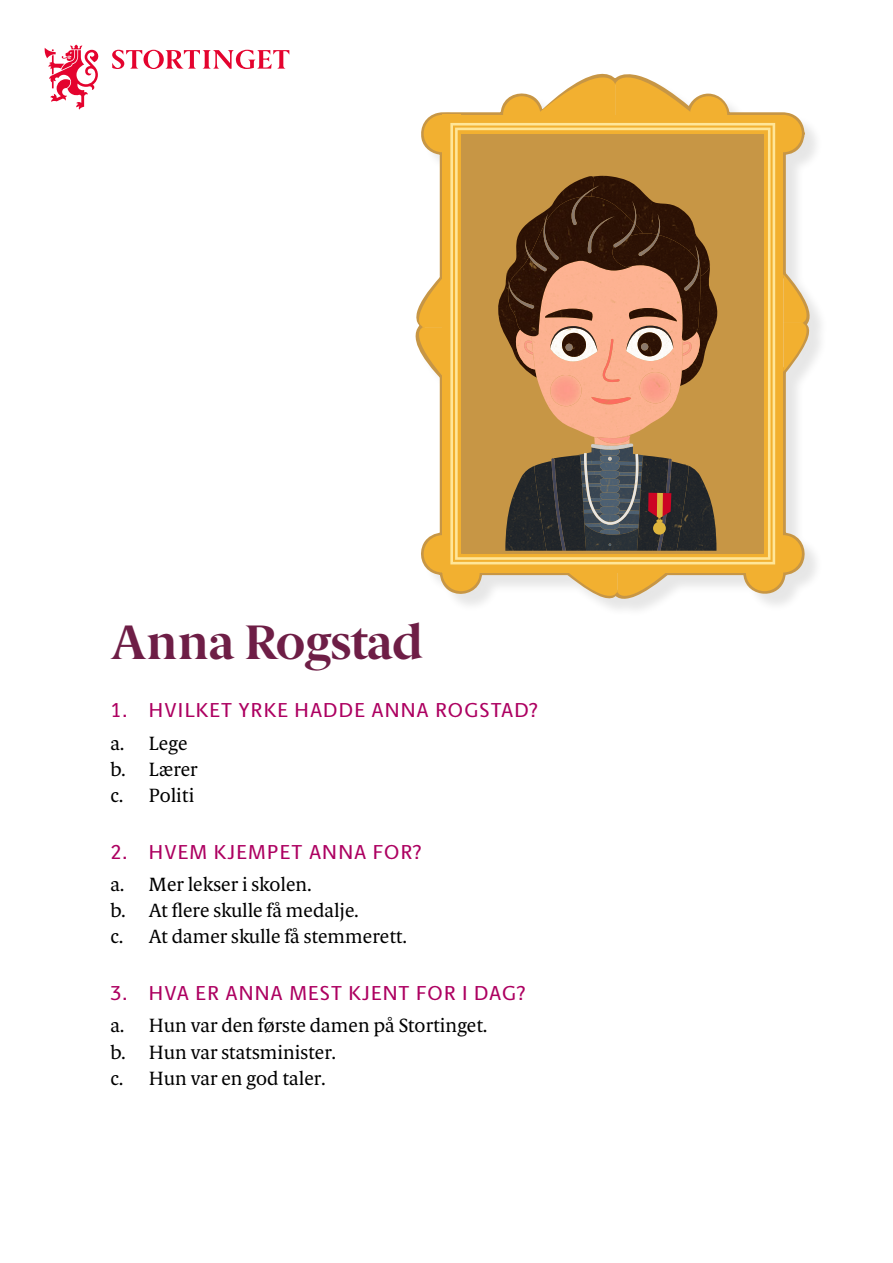
<style>
.page{position:relative;width:893px;height:1263px;background:#fff}
.page>*{position:absolute;margin:0;border:0;box-sizing:border-box;transform-origin:0 0}
.t1{font:700 48.45px "Berlingske Serif";color:#6e1e46}
.t2{font:500 20.25px "Berlingske Sans";letter-spacing:.055em;color:#ad0061}
.t3{font:19.2px/26.2px "Berlingske Serif Tx";color:#000}
</style>
<div class="page">
<svg style="left:421px;top:93px;width:391px;height:508px"></svg>
<div style="left:442px;top:115px;width:19px;height:457px;background:#f2b030"></div>
<div style="left:442px;top:554px;width:341px;height:18px;background:#f2b030"></div>
<div style="left:764px;top:115px;width:19px;height:457px;background:#f2b030"></div>
<div style="left:442px;top:115px;width:341px;height:19px;background:#f2b030"></div>
<div style="left:424px;top:115px;width:37px;height:37px;background:#f2b030;border-radius:50%"></div>
<div style="left:503px;top:96px;width:37px;height:38px;background:#f2b030;border-radius:50%"></div>
<div style="left:764px;top:115px;width:38px;height:37px;background:#f2b030;border-radius:50%"></div>
<div style="left:690px;top:96px;width:37px;height:38px;background:#f2b030;border-radius:50%"></div>
<div style="left:424px;top:535px;width:37px;height:37px;background:#f2b030;border-radius:50%"></div>
<div style="left:442px;top:554px;width:38px;height:37px;background:#f2b030;border-radius:50%"></div>
<div style="left:746px;top:554px;width:37px;height:37px;background:#f2b030;border-radius:50%"></div>
<div style="left:764px;top:535px;width:38px;height:37px;background:#f2b030;border-radius:50%"></div>
<svg style="left:415px;top:278px;width:27px;height:98px"></svg>
<svg style="left:568px;top:572px;width:98px;height:37px"></svg>
<svg style="left:783px;top:274px;width:37px;height:98px"></svg>
<svg style="left:536px;top:73px;width:159px;height:42px"></svg>
<svg style="left:450px;top:123px;width:325px;height:441px;background:#d2a14b"></svg>
<img style="left:497px;top:269px;width:35px;height:109px">
<img style="left:683px;top:260px;width:36px;height:126px">
<img style="left:514px;top:336px;width:18px;height:33px">
<img style="left:524px;top:341px;width:8px;height:14px">
<img style="left:683px;top:341px;width:18px;height:29px">
<img style="left:683px;top:342px;width:9px;height:14px">
<img style="left:594px;top:438px;width:35px;height:6px">
<img style="left:532px;top:336px;width:151px;height:102px">
<img style="left:595px;top:176px;width:115px;height:100px">
<img style="left:506px;top:176px;width:89px;height:113px">
<img style="left:591px;top:397px;width:41px;height:7px">
<img style="left:508px;top:196px;width:135px;height:140px">
<img style="left:550px;top:375px;width:32px;height:31px;border-radius:16px">
<img style="left:640px;top:372px;width:31px;height:31px;border-radius:16px">
<img style="left:626px;top:351px;width:47px;height:10px">
<img style="left:637px;top:351px;width:25px;height:5px">
<img style="left:626px;top:341px;width:47px;height:10px">
<img style="left:603px;top:339px;width:17px;height:43px">
<img style="left:611px;top:233px;width:90px;height:108px">
<img style="left:587px;top:216px;width:28px;height:37px">
<img style="left:638px;top:213px;width:23px;height:43px">
<img style="left:613px;top:200px;width:24px;height:47px">
<img style="left:684px;top:244px;width:16px;height:47px">
<img style="left:542px;top:213px;width:17px;height:47px">
<img style="left:524px;top:239px;width:23px;height:32px">
<img style="left:509px;top:280px;width:25px;height:29px">
<img style="left:570px;top:186px;width:29px;height:39px">
<img style="left:550px;top:351px;width:47px;height:10px">
<img style="left:562px;top:351px;width:24px;height:6px">
<img style="left:550px;top:326px;width:47px;height:25px">
<img style="left:597px;top:435px;width:33px;height:8px">
<img style="left:505px;top:466px;width:28px;height:85px">
<img style="left:689px;top:464px;width:27px;height:87px">
<img style="left:576px;top:446px;width:72px;height:9px">
<img style="left:599px;top:450px;width:22px;height:3px">
<img style="left:590px;top:444px;width:44px;height:6px">
<img style="left:584px;top:453px;width:54px;height:98px">
<svg style="left:608px;top:457px;width:4px;height:4px"></svg>
<img style="left:637px;top:455px;width:52px;height:96px">
<img style="left:657px;top:459px;width:15px;height:92px">
<img style="left:533px;top:455px;width:53px;height:96px">
<img style="left:551px;top:458px;width:15px;height:93px">
<div style="left:653px;top:522px;width:13px;height:13px;background:#deb53d;border-radius:50%"></div>
<svg style="left:648px;top:493px;width:23px;height:30px"></svg>
<svg style="left:44px;top:45px;width:55px;height:65px"></svg>
<svg style="left:112px;top:50px;width:177px;height:19px"></svg>
<h1 class="t1" style="left:111px;top:603px;width:314px">Anna Rogstad</h1>
<p class="t2" style="left:111px;top:694px;width:429px">1. HVILKET YRKE HADDE ANNA ROGSTAD?</p>
<p class="t3" style="left:111px;top:730px;width:89px">a. Lege b. Lærer c. Politi</p>
<p class="t2" style="left:111px;top:835px;width:312px">2. HVEM KJEMPET ANNA FOR?</p>
<p class="t3" style="left:111px;top:871px;width:298px">a. Mer lekser i skolen.<br>b. At flere skulle få medalje.<br>c. At damer skulle få stemmerett.</p>
<p class="t2" style="left:111px;top:977px;width:416px">3. HVA ER ANNA MEST KJENT FOR I DAG?</p>
<p class="t3" style="left:111px;top:1012px;width:378px">a. Hun var den første damen på Stortinget. b. Hun var statsminister.<br>c. Hun var en god taler.</p>
</div>
